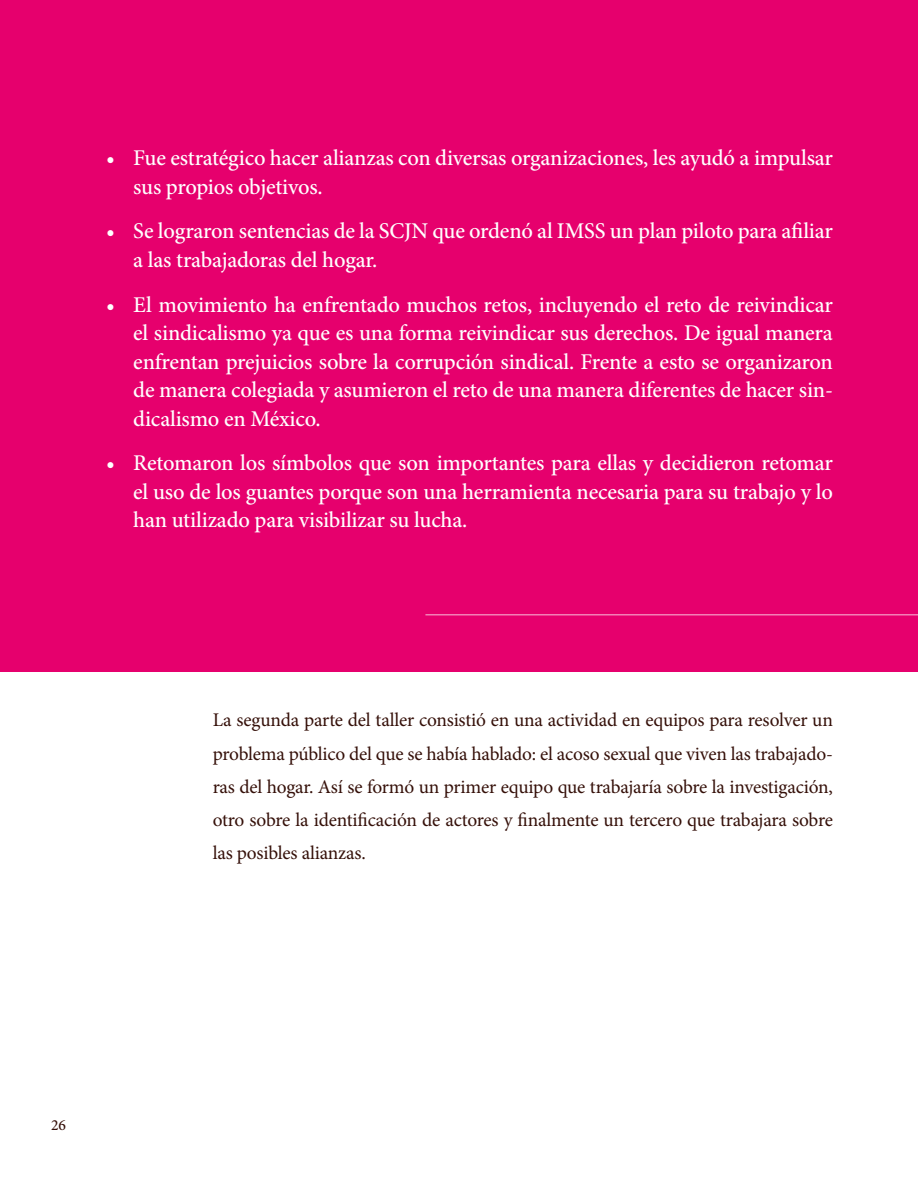
<style>
.page{position:relative;width:918px;height:1188px;background:#fff}
.page>*{position:absolute;margin:0;border:0;box-sizing:border-box;transform-origin:0 0}
.t1{font:500 22.5px/28.5px "Minion Pro";letter-spacing:-.01em;color:#fff}
.t2{font:19.35px/33.2px "Minion Pro";letter-spacing:-.01em;color:#351009;text-align:justify}
.t3{font:500 15.45px "Minion Pro";color:#351009}
</style>
<div class="page">
<div style="left:0;top:0;width:918px;height:672px;background:#e6006d"></div>
<hr style="left:425px;top:614px;width:493px;height:2px;background:#fff">
<p class="t1" style="left:133px;top:144px;width:701px;text-indent:-27px">• Fue estratégico hacer alianzas con diversas organizaciones, les ayudó a impulsar sus propios objetivos.</p>
<p class="t1" style="left:133px;top:217px;width:701px;text-indent:-27px">• Se lograron sentencias de la SCJN que ordenó al IMSS un plan piloto para afiliar a las trabajadoras del hogar.</p>
<p class="t1" style="left:133px;top:290px;width:701px;text-align:justify;text-indent:-27px">• El movimiento ha enfrentado muchos retos, incluyendo el reto de reivindicar el sindicalismo ya que es una forma reivindicar sus derechos. De igual manera enfrentan prejuicios sobre la corrupción sindical. Frente a esto se organizaron de manera colegiada y asumieron el reto de una manera diferentes de hacer sin&shy;dicalismo en México.</p>
<p class="t1" style="left:133px;top:449px;width:701px;text-align:justify;text-indent:-27px">• Retomaron los símbolos que son importantes para ellas y decidieron retomar el uso de los guantes porque son una herramienta necesaria para su trabajo y lo han utilizado para visibilizar su lucha.</p>
<p class="t2" style="left:213px;top:704px;width:622px">La segunda parte del taller consistió en una actividad en equipos para resolver un problema público del que se había hablado: el acoso sexual que viven las trabajado&shy;ras del hogar. Así se formó un primer equipo que trabajaría sobre la investigación, otro sobre la identificación de actores y finalmente un tercero que trabajara sobre las posibles alianzas.</p>
<p class="t3" style="left:51px;top:1115px;width:16px">26</p>
</div>
